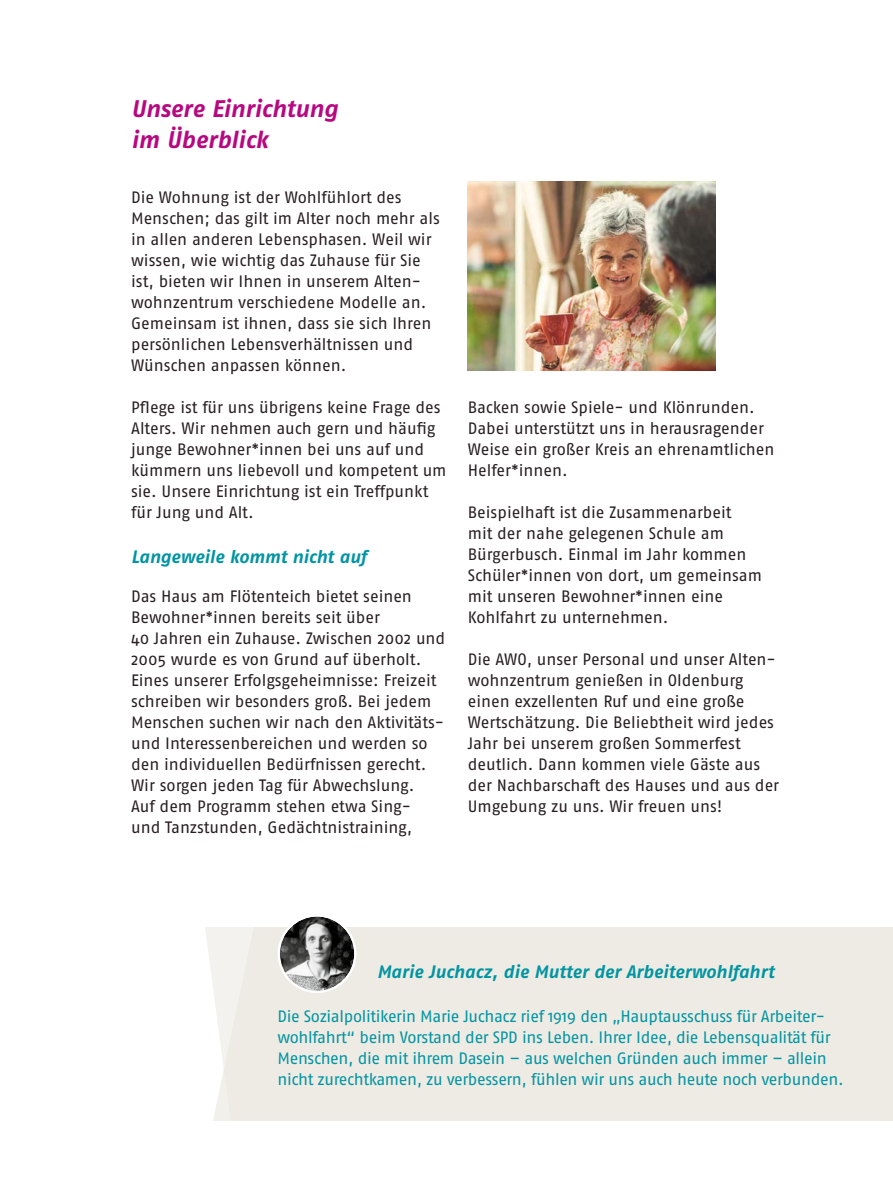
<style>
.page{position:relative;width:893px;height:1191px;background:#fff}
.page>*{position:absolute;margin:0;border:0;box-sizing:border-box;transform-origin:0 0}
.t1{font:italic 700 24px/31.5px "Fago No";letter-spacing:-.005em;color:#b7087f}
.t2{font:italic 700 18px "Fago No";color:#0294a2}
.t3{font:16.5px/21px "Fago No";letter-spacing:-.005em;color:#281e21}
.t4{font:16.5px/21px "Fago No";letter-spacing:-.02em;color:#0294a2}
</style>
<div class="page">
<div style="left:199px;top:927px;width:694px;height:193px;background:#edebe3"></div>
<svg style="left:199px;top:927px;width:60px;height:194px"></svg>
<img style="left:280px;top:916px;width:74px;height:74px;border-radius:37px">
<div style="left:278px;top:914px;width:78px;height:79px;border:2px solid #fff;border-radius:50%"></div>
<img style="left:468px;top:182px;width:248px;height:189px">
<h1 class="t1" style="left:131px;top:92px;width:208px">Unsere Einrichtung im Überblick</h1>
<p class="t3" style="left:131px;top:186px;width:310px">Die Wohnung ist der Wohlfühlort des Menschen; das gilt im Alter noch mehr als in allen anderen Lebensphasen. Weil wir wissen, wie wichtig das Zuhause für Sie ist, bieten wir Ihnen in unserem Alten&shy;wohnzentrum verschiedene Modelle an.<br>Gemeinsam ist ihnen, dass sie sich Ihren persönlichen Lebensverhältnissen und Wünschen anpassen können.</p>
<p class="t3" style="left:131px;top:396px;width:317px">Pflege ist für uns übrigens keine Frage des Alters. Wir nehmen auch gern und häufig junge Bewohner*innen bei uns auf und kümmern uns liebevoll und kompetent um sie. Unsere Einrichtung ist ein Treffpunkt für Jung und Alt.</p>
<p class="t2" style="left:131px;top:546px;width:237px">Langeweile kommt nicht auf</p>
<p class="t3" style="left:131px;top:585px;width:316px">Das Haus am Flötenteich bietet seinen Bewohner*innen bereits seit über<br>40 Jahren ein Zuhause. Zwischen 2002 und 2005 wurde es von Grund auf überholt.<br>Eines unserer Erfolgsgeheimnisse: Freizeit schreiben wir besonders groß. Bei jedem Menschen suchen wir nach den Aktivitäts&shy;und Interessenbereichen und werden so den individuellen Bedürfnissen gerecht.<br>Wir sorgen jeden Tag für Abwechslung.<br>Auf dem Programm stehen etwa Sing-<br>und Tanzstunden, Gedächtnistraining,</p>
<p class="t3" style="left:468px;top:396px;width:308px">Backen sowie Spiele- und Klönrunden.<br>Dabei unterstützt uns in herausragender Weise ein großer Kreis an ehrenamtlichen Helfer*innen.</p>
<p class="t3" style="left:468px;top:501px;width:296px">Beispielhaft ist die Zusammenarbeit<br>mit der nahe gelegenen Schule am Bürgerbusch. Einmal im Jahr kommen Schüler*innen von dort, um gemeinsam mit unseren Bewohner*innen eine Kohlfahrt zu unternehmen.</p>
<p class="t3" style="left:468px;top:648px;width:313px">Die AWO, unser Personal und unser Alten&shy;wohnzentrum genießen in Oldenburg einen exzellenten Ruf und eine große Wertschätzung. Die Beliebtheit wird jedes Jahr bei unserem großen Sommerfest deutlich. Dann kommen viele Gäste aus der Nachbarschaft des Hauses und aus der Umgebung zu uns. Wir freuen uns!</p>
<p class="t2" style="left:377px;top:960px;width:399px">Marie Juchacz, die Mutter der Arbeiterwohlfahrt</p>
<p class="t4" style="left:277px;top:1005px;width:568px">Die Sozialpolitikerin Marie Juchacz rief 1919 den „Hauptausschuss für Arbeiter&shy;wohlfahrt“ beim Vorstand der SPD ins Leben. Ihrer Idee, die Lebensqualität für Menschen, die mit ihrem Dasein – aus welchen Gründen auch immer – allein nicht zurechtkamen, zu verbessern, fühlen wir uns auch heute noch verbunden.</p>
</div>
